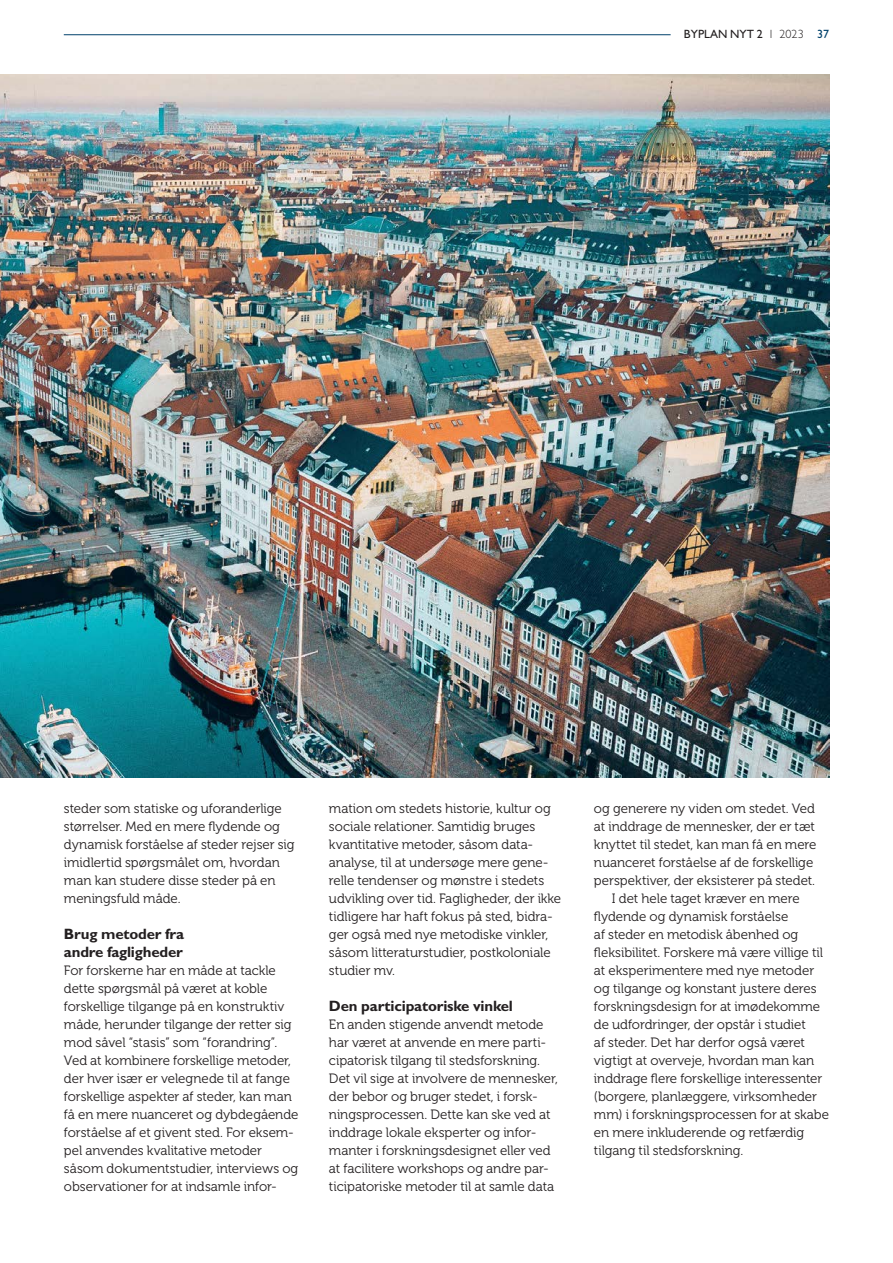
<style>
.page{position:relative;width:893px;height:1263px;background:#fff}
.page>*{position:absolute;margin:0;border:0;box-sizing:border-box;transform-origin:0 0}
.Mellemrubrik{font:700 15px/18px "Gill Sans Std";letter-spacing:-.01em;color:#231f20}
.Mellemrubrik-2{font:13.5px/18px "Museo 300";letter-spacing:-.005em;color:#231f20}
.t1{font:12px "Gill Sans Std";color:#231f20}
.s1{font-weight:300}
.s2{color:#00416b}
</style>
<div class="page">
<img style="left:0;top:75px;width:829px;height:702px">
<hr style="left:64px;top:34px;width:607px;height:1px;background:#00416b">
<p class="t1" style="left:684px;top:27px;width:147px">BYPLAN NYT 2 <span class="s1">1 2023</span> <span class="s2">37</span></p>
<p class="Mellemrubrik-2" style="left:64px;top:800px;width:232px">steder som statiske og uforanderlige størrelser. Med en mere flydende og dynamisk forståelse af steder rejser sig imidlertid spørgsmålet om, hvordan man kan studere disse steder på en meningsfuld måde.</p>
<p class="Mellemrubrik" style="left:64px;top:925px;width:122px">Brug metoder fra andre fagligheder</p>
<p class="Mellemrubrik-2" style="left:64px;top:962px;width:236px">For forskerne har en måde at tackle dette spørgsmål på været at koble forskellige tilgange på en konstruktiv måde, herunder tilgange der retter sig mod såvel “stasis” som “forandring”.<br>Ved at kombinere forskellige metoder, der hver især er velegnede til at fange forskellige aspekter af steder, kan man få en mere nuanceret og dybdegående forståelse af et givent sted. For eksem&shy;pel anvendes kvalitative metoder såsom dokumentstudier, interviews og observationer for at indsamle infor-</p>
<p class="Mellemrubrik-2" style="left:329px;top:800px;width:234px">mation om stedets historie, kultur og sociale relationer. Samtidig bruges kvantitative metoder, såsom data&shy;analyse, til at undersøge mere gene&shy;relle tendenser og mønstre i stedets udvikling over tid. Fagligheder, der ikke tidligere har haft fokus på sted, bidra&shy;ger også med nye metodiske vinkler, såsom litteraturstudier, postkoloniale studier mv.</p>
<p class="Mellemrubrik" style="left:329px;top:997px;width:185px">Den participatoriske vinkel</p>
<p class="Mellemrubrik-2" style="left:329px;top:1016px;width:231px">En anden stigende anvendt metode har været at anvende en mere parti&shy;cipatorisk tilgang til stedsforskning.<br>Det vil sige at involvere de mennesker, der bebor og bruger stedet, i forsk&shy;ningsprocessen. Dette kan ske ved at inddrage lokale eksperter og infor&shy;manter i forskningsdesignet eller ved at facilitere workshops og andre par&shy;ticipatoriske metoder til at samle data</p>
<p class="Mellemrubrik-2" style="left:594px;top:800px;width:223px">og generere ny viden om stedet. Ved</p>
<p class="Mellemrubrik-2" style="left:594px;top:818px;width:223px">at inddrage de mennesker, der er tæt</p>
<p class="Mellemrubrik-2" style="left:594px;top:836px;width:224px">knyttet til stedet, kan man få en mere</p>
<p class="Mellemrubrik-2" style="left:594px;top:854px;width:221px">nuanceret forståelse af de forskellige</p>
<p class="Mellemrubrik-2" style="left:594px;top:872px;width:223px">perspektiver, der eksisterer på stedet.</p>
<p class="Mellemrubrik-2" style="left:612px;top:890px;width:189px">I det hele taget kræver en mere</p>
<p class="Mellemrubrik-2" style="left:594px;top:908px;width:196px">flydende og dynamisk forståelse</p>
<p class="Mellemrubrik-2" style="left:594px;top:926px;width:206px">af steder en metodisk åbenhed og</p>
<p class="Mellemrubrik-2" style="left:594px;top:944px;width:231px">fleksibilitet. Forskere må være villige til</p>
<p class="Mellemrubrik-2" style="left:594px;top:962px;width:222px">at eksperimentere med nye metoder</p>
<p class="Mellemrubrik-2" style="left:594px;top:980px;width:224px">og tilgange og konstant justere deres</p>
<p class="Mellemrubrik-2" style="left:594px;top:998px;width:228px">forskningsdesign for at imødekomme</p>
<p class="Mellemrubrik-2" style="left:594px;top:1016px;width:213px">de udfordringer, der opstår i studiet</p>
<p class="Mellemrubrik-2" style="left:594px;top:1034px;width:213px">af steder. Det har derfor også været</p>
<p class="Mellemrubrik-2" style="left:594px;top:1052px;width:222px">vigtigt at overveje, hvordan man kan</p>
<p class="Mellemrubrik-2" style="left:594px;top:1070px;width:230px">inddrage flere forskellige interessenter</p>
<p class="Mellemrubrik-2" style="left:594px;top:1088px;width:225px">(borgere, planlæggere, virksomheder</p>
<p class="Mellemrubrik-2" style="left:594px;top:1106px;width:237px">mm) i forskningsprocessen for at skabe</p>
<p class="Mellemrubrik-2" style="left:594px;top:1124px;width:212px">en mere inkluderende og retfærdig</p>
<p class="Mellemrubrik-2" style="left:594px;top:1142px;width:151px">tilgang til stedsforskning.</p>
</div>
